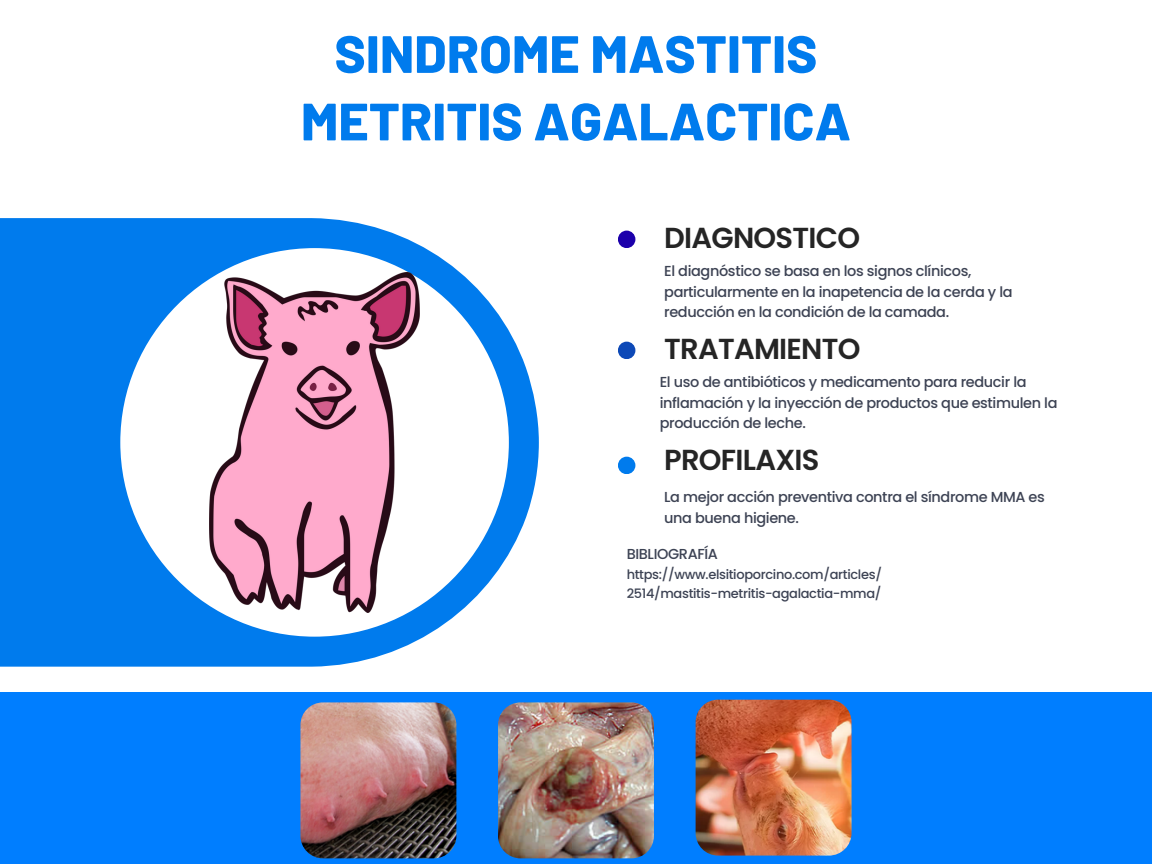
<style>
.page{position:relative;width:1152px;height:864px;background:#fff}
.page>*{position:absolute;margin:0;border:0;box-sizing:border-box;transform-origin:0 0}
.t1{font:800 52.35px/67.5px "Barlow";letter-spacing:.005em;color:#007bed;text-align:center}
.t2{font:600 28.95px "Poppins";letter-spacing:-.025em;color:#252525}
.t3{font:500 14.4px/20.7px "Poppins";letter-spacing:-.025em;color:#3d4354}
.t4{font:500 12.9px/19.5px "Poppins";letter-spacing:-.025em;color:#3d4354}
</style>
<div class="page">
<svg style="left:0;top:218px;width:539px;height:449px;fill:#007bed"></svg>
<div style="left:120px;top:248px;width:389px;height:389px;background:#fff;border-radius:50%"></div>
<div style="left:618px;top:342px;width:17px;height:17px;background:#0d49b7;border-radius:50%"></div>
<div style="left:618px;top:231px;width:17px;height:17px;background:#1c00ab;border-radius:50%"></div>
<div style="left:618px;top:457px;width:17px;height:17px;background:#007bed;border-radius:50%"></div>
<div style="left:0;top:692px;width:1152px;height:172px;background:#007eff"></div>
<img style="left:210px;top:272px;width:209px;height:341px">
<img style="left:300px;top:702px;width:156px;height:156px;border-radius:22px">
<img style="left:498px;top:702px;width:156px;height:156px;border-radius:22px">
<img style="left:696px;top:700px;width:156px;height:156px;border-radius:22px">
<p class="t1" style="left:301px;top:18px;width:552px">SINDROME MASTITIS<br>METRITIS AGALACTICA</p>
<h2 class="t2" style="left:664px;top:217px;width:197px">DIAGNOSTICO</h2>
<h3 class="t3" style="left:664px;top:260px;width:350px">El diagnóstico se basa en los signos clínicos, particularmente en la inapetencia de la cerda y la reducción en la condición de la camada.</h3>
<h2 class="t2" style="left:664px;top:328px;width:198px">TRATAMIENTO</h2>
<h3 class="t3" style="left:660px;top:372px;width:399px">El uso de antibióticos y medicamento para reducir la inflamación y la inyección de productos que estimulen la producción de leche.</h3>
<p class="t2" style="left:664px;top:439px;width:157px">PROFILAXIS</p>
<p class="t3" style="left:664px;top:486px;width:382px">La mejor acción preventiva contra el síndrome MMA es una buena higiene.</p>
<p class="t3" style="left:627px;top:544px;width:93px">BIBLIOGRAFÍA</p>
<p class="t4" style="left:627px;top:565px;width:257px">https://www.elsitioporcino.com/articles/<br>2514/mastitis-metritis-agalactia-mma/</p>
</div>
